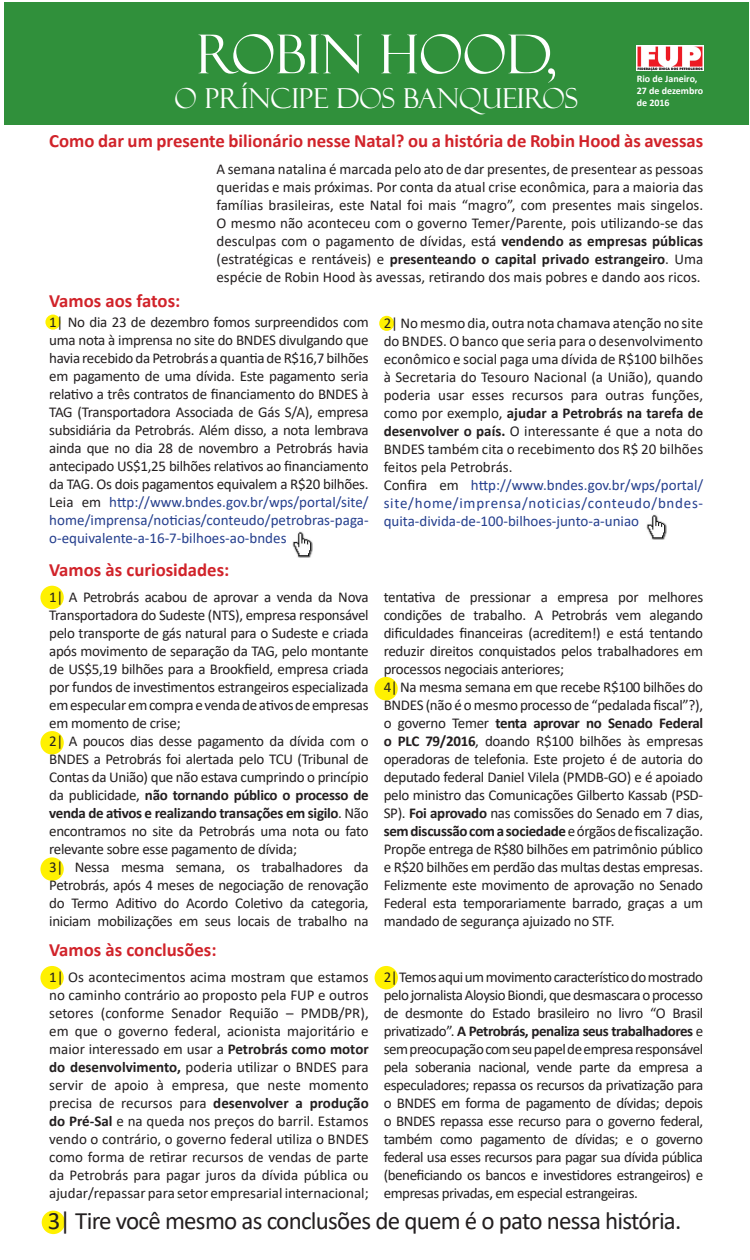
<style>
.page{position:relative;width:750px;height:1260px;background:#fff}
.page>*{position:absolute;margin:0;border:0;box-sizing:border-box;transform-origin:0 0}
.t1{font:53.75px "Felix Titling";color:#fff}
.t2{font:27.5px "Felix Titling";color:#fff}
.t3{font:25px "Calibri";letter-spacing:-.03em;color:#231f20}
.t4{font:700 18.75px "Calibri";color:#d1232a}
.t5{font:15px/18px "Calibri";letter-spacing:-.02em;color:#231f20;text-align:justify}
.t6{font:15px/18px "Calibri";color:#253f8e;text-align:justify}
.t7{font:700 10px "Calibri";color:#fff}
.s1{font-weight:700}
.s2{color:#231f20}
</style>
<div class="page">
<div style="left:42px;top:1211px;width:23px;height:23px;background:#fff101;border-radius:50%"></div>
<div style="left:375px;top:966px;width:23px;height:23px;background:#fff101;border-radius:50%"></div>
<div style="left:40px;top:966px;width:24px;height:23px;background:#fff101;border-radius:50%"></div>
<div style="left:40px;top:586px;width:24px;height:23px;background:#fff101;border-radius:50%"></div>
<div style="left:40px;top:731px;width:24px;height:24px;background:#fff101;border-radius:50%"></div>
<div style="left:40px;top:857px;width:24px;height:24px;background:#fff101;border-radius:50%"></div>
<div style="left:374px;top:677px;width:24px;height:23px;background:#fff101;border-radius:50%"></div>
<div style="left:379px;top:316px;width:15px;height:15px;background:#fff101;border-radius:50%"></div>
<div style="left:45px;top:315px;width:15px;height:15px;background:#fff101;border-radius:50%"></div>
<div style="left:4px;top:2px;width:744px;height:123px;background:#30903b"></div>
<img style="left:637px;top:46px;width:66px;height:25px">
<img style="left:646px;top:514px;width:20px;height:26px">
<img style="left:293px;top:532px;width:19px;height:25px">
<p class="t1" style="left:196px;top:23px;width:361px">ROBIN HOOD,</p>
<p class="t2" style="left:175px;top:83px;width:405px">O PRÍNCIPE DOS BANQUEIROS</p>
<p class="t7" style="left:637px;top:72px;width:62px">Rio de Janeiro,</p>
<p class="t7" style="left:637px;top:84px;width:68px">27 de dezembro</p>
<p class="t7" style="left:637px;top:96px;width:34px">de 2016</p>
<p class="t4" style="left:49px;top:127px;width:656px">Como dar um presente bilionário nesse Natal? ou a história de Robin Hood às avessas</p>
<p class="t4" style="left:49px;top:288px;width:133px">Vamos aos fatos:</p>
<p class="t5" style="left:216px;top:160px;width:488px">A semana natalina é marcada pelo ato de dar presentes, de presentear as pessoas queridas e mais próximas. Por conta da atual crise econômica, para a maioria das famílias brasileiras, este Natal foi mais “magro”, com presentes mais singelos.<br>O mesmo não aconteceu com o governo Temer/Parente, pois utilizando-se das desculpas com o pagamento de dívidas, está <span class="s1">vendendo as empresas públicas </span>(estratégicas e rentáveis) e <span class="s1">presenteando o capital privado estrangeiro</span>. Uma espécie de Robin Hood às avessas, retirando dos mais pobres e dando aos ricos.</p>
<p class="t5" style="left:49px;top:313px;width:321px">1| No dia 23 de dezembro fomos surpreendidos com uma nota à imprensa no site do BNDES divulgando que havia recebido da Petrobrás a quantia de R$16,7 bilhões em pagamento de uma dívida. Este pagamento seria relativo a três contratos de financiamento do BNDES à TAG (Transportadora Associada de Gás S/A), empresa subsidiária da Petrobrás. Além disso, a nota lembrava ainda que no dia 28 de novembro a Petrobrás havia antecipado US$1,25 bilhões relativos ao financiamento da TAG. Os dois pagamentos equivalem a R$20 bilhões.</p>
<p class="t6" style="left:49px;top:493px;width:321px"><span class="s2">Leia em</span> http://www.bndes.gov.br/wps/portal/site/ home/imprensa/noticias/conteudo/petrobras-paga&shy;o-equivalente-a-16-7-bilhoes-ao-bndes</p>
<p class="t4" style="left:49px;top:556px;width:182px">Vamos às curiosidades:</p>
<p class="t5" style="left:49px;top:588px;width:321px">1| A Petrobrás acabou de aprovar a venda da Nova Transportadora do Sudeste (NTS), empresa responsável pelo transporte de gás natural para o Sudeste e criada após movimento de separação da TAG, pelo montante de US$5,19 bilhões para a Brookfield, empresa criada por fundos de investimentos estrangeiros especializada em especular em compra e venda de ativos de empresas em momento de crise;</p>
<p class="t5" style="left:49px;top:732px;width:321px">2| A poucos dias desse pagamento da dívida com o BNDES a Petrobrás foi alertada pelo TCU (Tribunal de Contas da União) que não estava cumprindo o princípio da publicidade, <span class="s1">não tornando público o processo de venda de ativos e realizando transações em sigilo</span>. Não encontramos no site da Petrobrás uma nota ou fato relevante sobre esse pagamento de dívida;</p>
<p class="t5" style="left:49px;top:858px;width:321px">3| Nessa mesma semana, os trabalhadores da Petrobrás, após 4 meses de negociação de renovação do Termo Aditivo do Acordo Coletivo da categoria, iniciam mobilizações em seus locais de trabalho na</p>
<p class="t4" style="left:49px;top:936px;width:169px">Vamos às conclusões:</p>
<p class="t5" style="left:49px;top:967px;width:321px">1| Os acontecimentos acima mostram que estamos no caminho contrário ao proposto pela FUP e outros setores (conforme Senador Requião – PMDB/PR), em que o governo federal, acionista majoritário e maior interessado em usar a <span class="s1">Petrobrás como motor do desenvolvimento,</span> poderia utilizar o BNDES para servir de apoio à empresa, que neste momento precisa de recursos para <span class="s1">desenvolver a produção do Pré-Sal</span> e na queda nos preços do barril. Estamos vendo o contrário, o governo federal utiliza o BNDES como forma de retirar recursos de vendas de parte da Petrobrás para pagar juros da dívida pública ou ajudar/repassar para setor empresarial internacional;</p>
<p class="t5" style="left:384px;top:314px;width:321px">2| No mesmo dia, outra nota chamava atenção no site do BNDES. O banco que seria para o desenvolvimento econômico e social paga uma dívida de R$100 bilhões à Secretaria do Tesouro Nacional (a União), quando poderia usar esses recursos para outras funções, como por exemplo, <span class="s1">ajudar a Petrobrás na tarefa de desenvolver o país.</span> O interessante é que a nota do BNDES também cita o recebimento dos R$ 20 bilhões feitos pela Petrobrás.</p>
<p class="t6" style="left:384px;top:476px;width:321px"><span class="s2">Confira em</span> http://www.bndes.gov.br/wps/portal/ site/home/imprensa/noticias/conteudo/bndes&shy;quita-divida-de-100-bilhoes-junto-a-uniao</p>
<p class="t5" style="left:384px;top:588px;width:321px">tentativa de pressionar a empresa por melhores condições de trabalho. A Petrobrás vem alegando dificuldades financeiras (acreditem!) e está tentando reduzir direitos conquistados pelos trabalhadores em processos negociais anteriores;</p>
<p class="t5" style="left:384px;top:678px;width:321px">4| Na mesma semana em que recebe R$100 bilhões do BNDES (não é o mesmo processo de “pedalada fiscal”?), o governo Temer <span class="s1">tenta aprovar no Senado Federal o PLC 79/2016</span>, doando R$100 bilhões às empresas operadoras de telefonia. Este projeto é de autoria do deputado federal Daniel Vilela (PMDB-GO) e é apoiado pelo ministro das Comunicações Gilberto Kassab (PSD-SP). <span class="s1">Foi aprovado</span> nas comissões do Senado em 7 dias, <span class="s1">sem discussão com a sociedade</span> e órgãos de fiscalização.<br>Propõe entrega de R$80 bilhões em patrimônio público e R$20 bilhões em perdão das multas destas empresas.<br>Felizmente este movimento de aprovação no Senado Federal esta temporariamente barrado, graças a um mandado de segurança ajuizado no STF.</p>
<p class="t5" style="left:384px;top:967px;width:321px">2| Temos aqui um movimento característico do mostrado pelo jornalista Aloysio Biondi, que desmascara o processo de desmonte do Estado brasileiro no livro “O Brasil privatizado”. <span class="s1">A Petrobrás, penaliza seus trabalhadores</span> e sem preocupação com seu papel de empresa responsável pela soberania nacional, vende parte da empresa a especuladores; repassa os recursos da privatização para o BNDES em forma de pagamento de dívidas; depois o BNDES repassa esse recurso para o governo federal, também como pagamento de dívidas; e o governo federal usa esses recursos para pagar sua dívida pública (beneficiando os bancos e investidores estrangeiros) e empresas privadas, em especial estrangeiras.</p>
<p class="t3" style="left:48px;top:1203px;width:635px">3| Tire você mesmo as conclusões de quem é o pato nessa história.</p>
</div>
